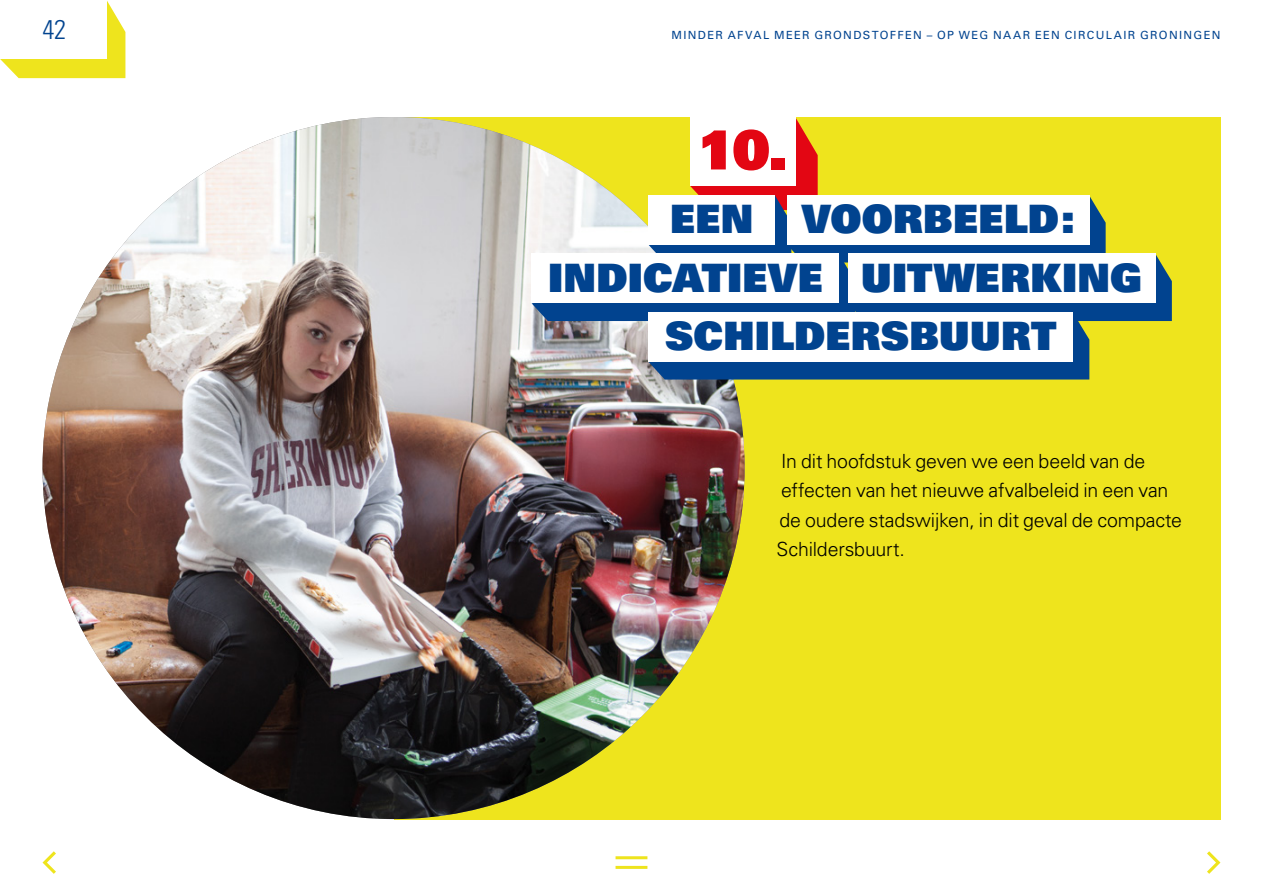
<style>
.page{position:relative;width:1263px;height:893px;background:#fff}
.page>*{position:absolute;margin:0;border:0;box-sizing:border-box;transform-origin:0 0}
.t1{font:900 54px "Univers";color:#e30613}
.t2{font:900 39.15px "Univers";letter-spacing:.005em;color:#01438f}
.t3{font:300 condensed 27px "Univers";color:#01438f}
.t4{font:300 19.5px/29.2px "Univers LT";letter-spacing:-.01em;color:#000}
.t5{font:11.25px "Univers LT";letter-spacing:.12em;color:#01438f}
</style>
<div class="page">
<div style="left:394px;top:117px;width:826px;height:702px;background:#eee41d"></div>
<svg style="left:0;top:1px;width:125px;height:77px"></svg>
<div style="left:0;top:0;width:106px;height:58px;background:#fff"></div>
<img style="left:43px;top:117px;width:702px;height:702px;border-radius:351px">
<svg style="left:532px;top:117px;width:640px;height:263px"></svg>
<div style="left:531px;top:254px;width:308px;height:49px;background:#fff"></div>
<div style="left:848px;top:254px;width:307px;height:49px;background:#fff"></div>
<div style="left:648px;top:312px;width:425px;height:50px;background:#fff"></div>
<svg style="left:42px;top:851px;width:14px;height:23px"></svg>
<svg style="left:1207px;top:851px;width:14px;height:23px"></svg>
<hr style="left:615px;top:856px;width:32px;height:3px;background:#eee41d">
<hr style="left:615px;top:866px;width:32px;height:3px;background:#eee41d">
<h3 class="t3" style="left:43px;top:13px;width:25px">42</h3>
<p class="t5" style="left:671px;top:28px;width:550px">MINDER AFVAL MEER GRONDSTOFFEN – OP WEG NAAR EEN CIRCULAIR GRONINGEN</p>
<h1 class="t1" style="left:698px;top:115px;width:92px">10.</h1>
<h2 class="t2" style="left:670px;top:193px;width:406px">EEN VOORBEELD:</h2>
<h2 class="t2" style="left:548px;top:252px;width:596px">INDICATIEVE UITWERKING</h2>
<h2 class="t2" style="left:665px;top:310px;width:393px">SCHILDERSBUURT</h2>
<p class="t4" style="left:776px;top:446px;width:407px">In dit hoofdstuk geven we een beeld van de effecten van het nieuwe afvalbeleid in een van de oudere stadswijken, in dit geval de compacte Schildersbuurt.</p>
</div>
